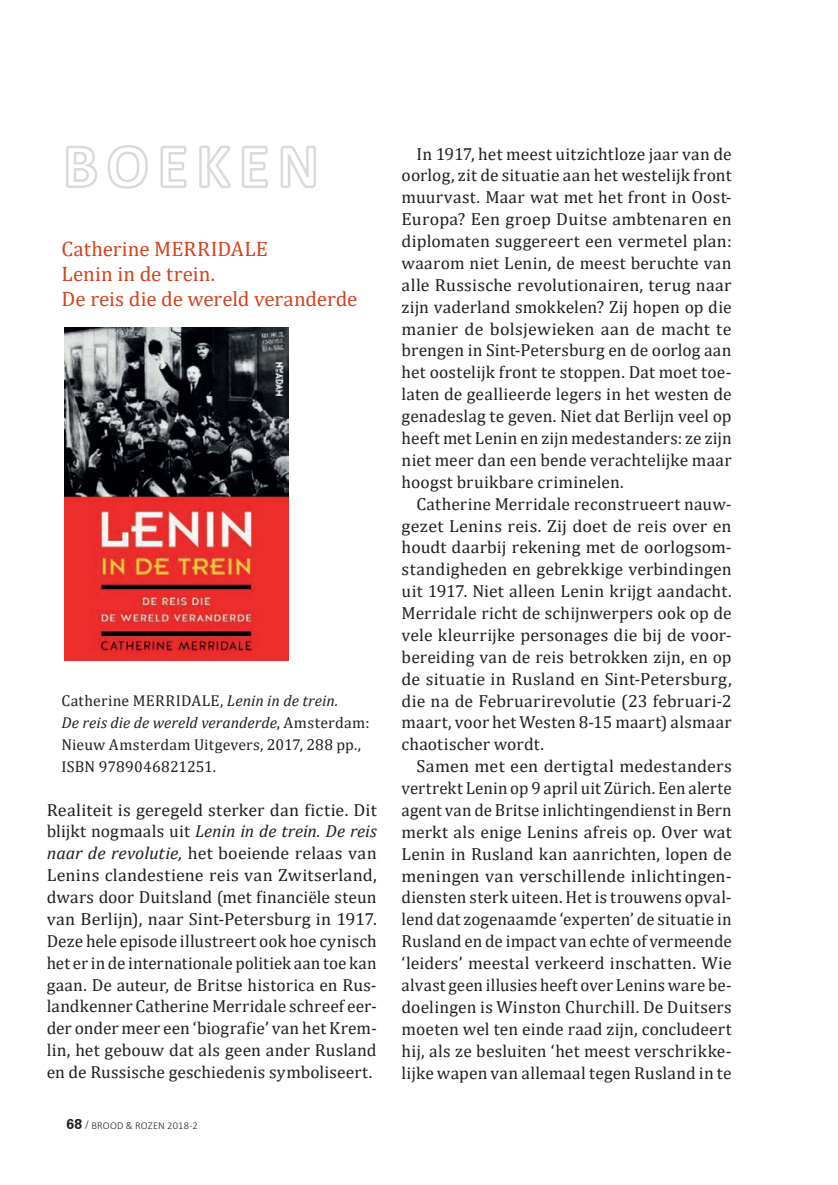
<style>
.page{position:relative;width:838px;height:1185px;background:#fff}
.page>*{position:absolute;margin:0;border:0;box-sizing:border-box;transform-origin:0 0}
.t1{font:21px/25.2px "Cambria";color:#d3421c}
.t2{font:17.5px/21.9px "Cambria";letter-spacing:.01em;color:#231f20;text-align:justify}
.t3{font:15.75px/21.9px "Cambria";letter-spacing:.01em;color:#231f20}
.t4{font:300 10.5px "Calibri";letter-spacing:.01em;color:#231f20}
.s1{font-style:italic}
.s2{font-family:"Zurich BT";font-weight:700;font-size:14px}
.s3{font-family:"Zurich BT";font-weight:400}
</style>
<div class="page">
<svg style="left:66px;top:145px;width:31px;height:43px"></svg>
<svg style="left:107px;top:145px;width:41px;height:44px"></svg>
<svg style="left:160px;top:145px;width:27px;height:43px"></svg>
<svg style="left:199px;top:145px;width:32px;height:43px"></svg>
<svg style="left:242px;top:145px;width:26px;height:43px"></svg>
<svg style="left:280px;top:145px;width:36px;height:43px"></svg>
<img style="left:64px;top:327px;width:224px;height:333px">
<p class="t1" style="left:62px;top:236px;width:297px">Catherine MERRIDALE<br>Lenin in de trein.<br>De reis die de wereld veranderde</p>
<p class="t3" style="left:62px;top:690px;width:309px">Catherine MERRIDALE, <span class="s1">Lenin in de trein.<br>De reis die de wereld veranderde</span>, Amsterdam:<br>Nieuw Amsterdam Uitgevers, 2017, 288 pp., ISBN 9789046821251.</p>
<p class="t2" style="left:47px;top:798px;width:331px">Realiteit is geregeld sterker dan fictie. Dit blijkt nogmaals uit <span class="s1">Lenin in de trein. De reis naar de revolutie,</span> het boeiende relaas van Lenins clandestiene reis van Zwitserland, dwars door Duitsland (met financiële steun van Berlijn), naar Sint-Petersburg in 1917.<br>Deze hele episode illustreert ook hoe cynisch het er in de internationale politiek aan toe kan gaan. De auteur, de Britse historica en Rus&shy;landkenner Catherine Merridale schreef eer&shy;der onder meer een ‘biografie’ van het Krem&shy;lin, het gebouw dat als geen ander Rusland en de Russische geschiedenis symboliseert.</p>
<p class="t4" style="left:67px;top:1119px;width:133px"><span class="s2">68</span> <span class="s3">/</span> BROOD &amp; ROZEN 2018-2</p>
<p class="t2" style="left:416px;top:143px;width:316px">In 1917, het meest uitzichtloze jaar van de</p>
<p class="t2" style="left:401px;top:164px;width:331px">oorlog, zit de situatie aan het westelijk front</p>
<p class="t2" style="left:401px;top:186px;width:331px">muurvast. Maar wat met het front in Oost-</p>
<p class="t2" style="left:401px;top:208px;width:331px">Europa? Een groep Duitse ambtenaren en</p>
<p class="t2" style="left:401px;top:230px;width:331px">diplomaten suggereert een vermetel plan:</p>
<p class="t2" style="left:401px;top:252px;width:331px">waarom niet Lenin, de meest beruchte van</p>
<p class="t2" style="left:401px;top:274px;width:331px">alle Russische revolutionairen, terug naar</p>
<p class="t2" style="left:401px;top:296px;width:331px">zijn vaderland smokkelen? Zij hopen op die</p>
<p class="t2" style="left:401px;top:318px;width:331px">manier de bolsjewieken aan de macht te</p>
<p class="t2" style="left:401px;top:339px;width:331px">brengen in Sint-Petersburg en de oorlog aan</p>
<p class="t2" style="left:401px;top:361px;width:331px">het oostelijk front te stoppen. Dat moet toe-</p>
<p class="t2" style="left:401px;top:383px;width:331px">laten de geallieerde legers in het westen de</p>
<p class="t2" style="left:401px;top:405px;width:331px">genadeslag te geven. Niet dat Berlijn veel op</p>
<p class="t2" style="left:401px;top:427px;width:331px">heeft met Lenin en zijn medestanders: ze zijn</p>
<p class="t2" style="left:401px;top:449px;width:331px">niet meer dan een bende verachtelijke maar</p>
<p class="t2" style="left:401px;top:471px;width:224px">hoogst bruikbare criminelen.</p>
<p class="t2" style="left:416px;top:493px;width:316px">Catherine Merridale reconstrueert nauw-</p>
<p class="t2" style="left:401px;top:514px;width:331px">gezet Lenins reis. Zij doet de reis over en</p>
<p class="t2" style="left:401px;top:536px;width:331px">houdt daarbij rekening met de oorlogsom-</p>
<p class="t2" style="left:401px;top:558px;width:331px">standigheden en gebrekkige verbindingen</p>
<p class="t2" style="left:401px;top:580px;width:331px">uit 1917. Niet alleen Lenin krijgt aandacht.</p>
<p class="t2" style="left:401px;top:602px;width:331px">Merridale richt de schijnwerpers ook op de</p>
<p class="t2" style="left:401px;top:624px;width:331px">vele kleurrijke personages die bij de voor-</p>
<p class="t2" style="left:401px;top:646px;width:331px">bereiding van de reis betrokken zijn, en op</p>
<p class="t2" style="left:401px;top:668px;width:331px">de situatie in Rusland en Sint-Petersburg,</p>
<p class="t2" style="left:401px;top:689px;width:331px">die na de Februarirevolutie (23 februari-2</p>
<p class="t2" style="left:401px;top:711px;width:331px">maart, voor het Westen 8-15 maart) alsmaar</p>
<p class="t2" style="left:401px;top:733px;width:144px">chaotischer wordt.</p>
<p class="t2" style="left:416px;top:755px;width:317px">Samen met een dertigtal medestanders</p>
<p class="t2" style="left:401px;top:777px;width:331px">vertrekt Lenin op 9 april uit Zürich. Een alerte</p>
<p class="t2" style="left:401px;top:799px;width:331px">agent van de Britse inlichtingendienst in Bern</p>
<p class="t2" style="left:401px;top:821px;width:331px">merkt als enige Lenins afreis op. Over wat</p>
<p class="t2" style="left:401px;top:843px;width:331px">Lenin in Rusland kan aanrichten, lopen de</p>
<p class="t2" style="left:401px;top:864px;width:331px">meningen van verschillende inlichtingen-</p>
<p class="t2" style="left:401px;top:886px;width:331px">diensten sterk uiteen. Het is trouwens opval-</p>
<p class="t2" style="left:401px;top:908px;width:331px">lend dat zogenaamde ‘experten’ de situatie in</p>
<p class="t2" style="left:401px;top:930px;width:331px">Rusland en de impact van echte of vermeende</p>
<p class="t2" style="left:401px;top:952px;width:331px">‘leiders’ meestal verkeerd inschatten. Wie</p>
<p class="t2" style="left:401px;top:974px;width:331px">alvast geen illusies heeft over Lenins ware be-</p>
<p class="t2" style="left:401px;top:996px;width:331px">doelingen is Winston Churchill. De Duitsers</p>
<p class="t2" style="left:401px;top:1018px;width:331px">moeten wel ten einde raad zijn, concludeert</p>
<p class="t2" style="left:401px;top:1039px;width:331px">hij, als ze besluiten ‘het meest verschrikke-</p>
<p class="t2" style="left:401px;top:1061px;width:331px">lijke wapen van allemaal tegen Rusland in te</p>
</div>
